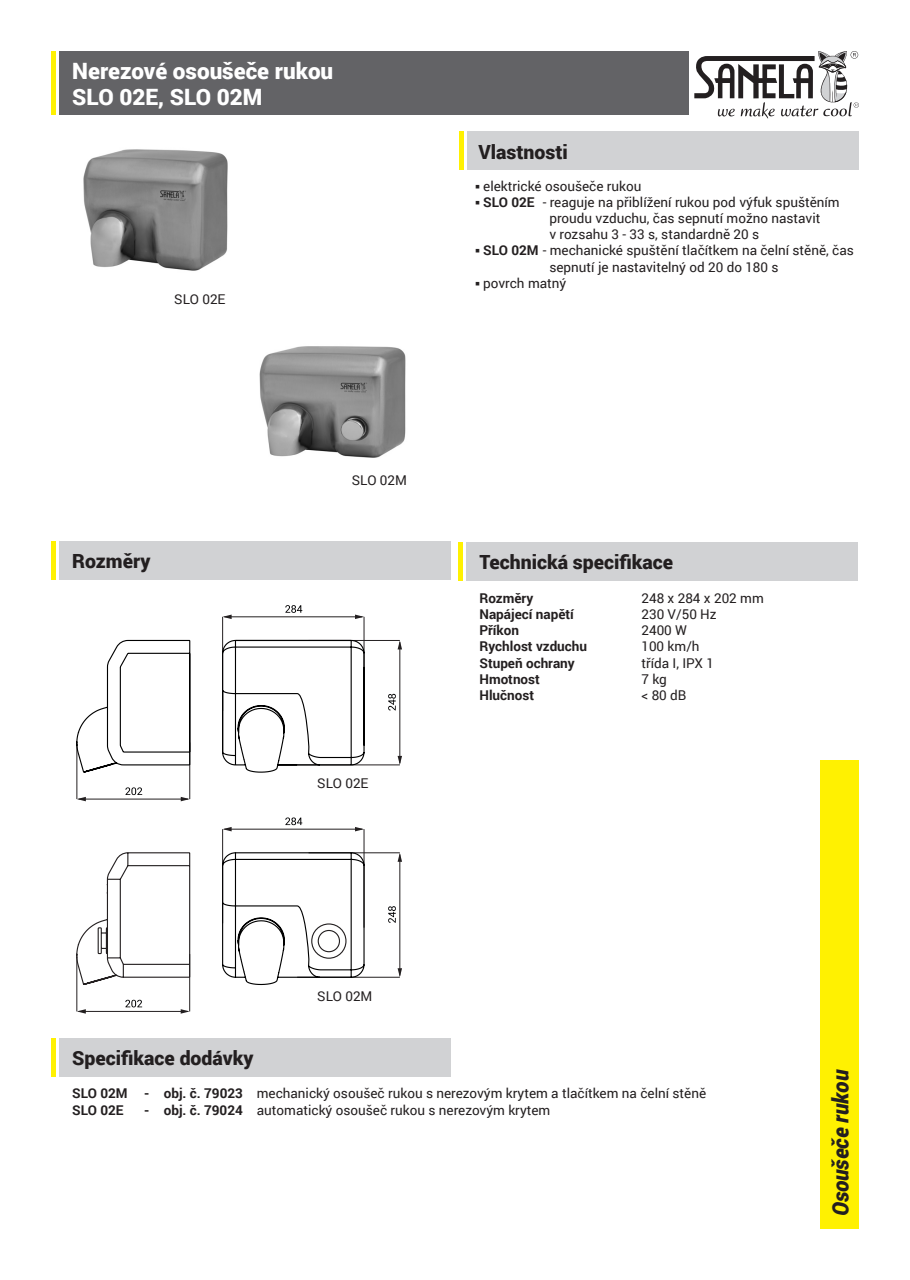
<style>
.page{position:relative;width:910px;height:1280px;background:#fff}
.page>*{position:absolute;margin:0;border:0;box-sizing:border-box;transform-origin:0 0}
.t1{font:900 22.5px/26.2px "Roboto";color:#fff}
.t2{font:italic 900 22.5px "Roboto";letter-spacing:-.005em;color:#231f20;scale:.95 1}
.t3{font:900 19.5px "Roboto";color:#231f20}
.t4{font:13.5px/16.2px "Roboto";color:#231f20}
.t5{font:700 13.5px "Roboto";color:#231f20}
.s1{font-weight:700}
</style>
<div class="page">
<div style="left:60px;top:51px;width:629px;height:64px;background:#636366"></div>
<div style="left:468px;top:132px;width:391px;height:38px;background:#d1d2d4"></div>
<div style="left:60px;top:542px;width:391px;height:38px;background:#d1d2d4"></div>
<div style="left:60px;top:1039px;width:391px;height:38px;background:#d1d2d4"></div>
<div style="left:821px;top:760px;width:38px;height:469px;background:#fff101"></div>
<svg style="left:694px;top:51px;width:165px;height:68px"></svg>
<hr style="left:51px;top:51px;width:4px;height:64px;background:#fff101">
<hr style="left:51px;top:1039px;width:4px;height:38px;background:#fff101">
<hr style="left:51px;top:542px;width:4px;height:38px;background:#fff101">
<div style="left:467px;top:542px;width:391px;height:38px;background:#d1d2d4"></div>
<hr style="left:458px;top:542px;width:4px;height:38px;background:#fff101">
<hr style="left:459px;top:132px;width:4px;height:38px;background:#fff101">
<img style="left:259px;top:346px;width:147px;height:112px">
<img style="left:83px;top:149px;width:145px;height:122px">
<hr style="left:364px;top:617px;width:1px;height:98px;background:#231f20">
<hr style="left:222px;top:617px;width:1px;height:94px;background:#231f20">
<hr style="left:224px;top:616px;width:138px;height:1px;background:#231f20">
<svg style="left:223px;top:614px;width:9px;height:5px"></svg>
<svg style="left:355px;top:614px;width:9px;height:5px"></svg>
<svg style="left:285px;top:605px;width:17px;height:8px"></svg>
<hr style="left:297px;top:765px;width:103px;height:1px;background:#231f20">
<hr style="left:309px;top:640px;width:91px;height:1px;background:#231f20">
<hr style="left:400px;top:642px;width:1px;height:121px;background:#231f20">
<svg style="left:398px;top:640px;width:4px;height:9px"></svg>
<svg style="left:398px;top:756px;width:4px;height:9px"></svg>
<svg style="left:388px;top:694px;width:8px;height:16px"></svg>
<hr style="left:77px;top:745px;width:1px;height:54px;background:#231f20">
<hr style="left:189px;top:742px;width:1px;height:57px;background:#231f20">
<hr style="left:79px;top:799px;width:109px;height:1px;background:#231f20">
<svg style="left:181px;top:797px;width:9px;height:4px"></svg>
<svg style="left:77px;top:797px;width:9px;height:4px"></svg>
<svg style="left:125px;top:787px;width:17px;height:8px"></svg>
<svg style="left:76px;top:639px;width:289px;height:135px"></svg>
<hr style="left:364px;top:829px;width:1px;height:99px;background:#231f20">
<hr style="left:222px;top:829px;width:1px;height:94px;background:#231f20">
<hr style="left:224px;top:829px;width:138px;height:1px;background:#231f20">
<svg style="left:223px;top:827px;width:9px;height:4px"></svg>
<svg style="left:355px;top:827px;width:9px;height:4px"></svg>
<svg style="left:285px;top:817px;width:17px;height:8px"></svg>
<hr style="left:297px;top:977px;width:103px;height:1px;background:#231f20">
<hr style="left:309px;top:852px;width:91px;height:1px;background:#231f20">
<hr style="left:400px;top:854px;width:1px;height:121px;background:#231f20">
<svg style="left:398px;top:853px;width:4px;height:9px"></svg>
<svg style="left:398px;top:968px;width:4px;height:9px"></svg>
<svg style="left:388px;top:906px;width:8px;height:17px"></svg>
<svg style="left:222px;top:852px;width:143px;height:134px"></svg>
<hr style="left:189px;top:954px;width:1px;height:57px;background:#231f20">
<hr style="left:77px;top:954px;width:1px;height:57px;background:#231f20">
<hr style="left:79px;top:1011px;width:109px;height:1px;background:#231f20">
<svg style="left:77px;top:1009px;width:9px;height:5px"></svg>
<svg style="left:181px;top:1009px;width:9px;height:5px"></svg>
<svg style="left:125px;top:1000px;width:17px;height:7px"></svg>
<svg style="left:76px;top:852px;width:115px;height:134px"></svg>
<h1 class="t1" style="left:72px;top:57px;width:262px">Nerezové osoušeče rukou<br>SLO 02E, SLO 02M</h1>
<p class="t4" style="left:174px;top:291px;width:53px">SLO 02E</p>
<h2 class="t3" style="left:72px;top:548px;width:80px">Rozměry</h2>
<p class="t4" style="left:352px;top:472px;width:57px">SLO 02M</p>
<p class="t4" style="left:317px;top:775px;width:53px">SLO 02E</p>
<h2 class="t3" style="left:478px;top:138px;width:91px">Vlastnosti</h2>
<p class="t4" style="left:475px;top:177px;width:168px">○ elektrické osoušeče rukou</p>
<p class="t4" style="left:549px;top:193px;width:292px;text-indent:-74px">○ <span class="s1">SLO 02E</span> - reaguje na přiblížení rukou pod výfuk spuštěním proudu vzduchu, čas sepnutí možno nastavit<br>v rozsahu 3 - 33 s, standardně 20 s</p>
<p class="t4" style="left:475px;top:242px;width:380px;text-align:center">○ <span class="s1">SLO 02M</span> - mechanické spuštění tlačítkem na čelní stěně, čas sepnutí je nastavitelný od 20 do 180 s</p>
<p class="t4" style="left:475px;top:274px;width:93px">○ povrch matný</p>
<h2 class="t3" style="left:479px;top:548px;width:195px">Technická specifikace</h2>
<p class="t5" style="left:479px;top:588px;width:55px">Rozměry</p>
<p class="t4" style="left:641px;top:589px;width:124px">248 x 284 x 202 mm</p>
<p class="t5" style="left:479px;top:605px;width:96px">Napájecí napětí</p>
<p class="t4" style="left:641px;top:605px;width:77px">230 V/50 Hz</p>
<p class="t5" style="left:479px;top:621px;width:41px">Příkon</p>
<p class="t4" style="left:641px;top:622px;width:47px">2400 W</p>
<p class="t5" style="left:479px;top:637px;width:109px">Rychlost vzduchu</p>
<p class="t4" style="left:641px;top:638px;width:60px">100 km/h</p>
<p class="t5" style="left:479px;top:653px;width:97px">Stupeň ochrany</p>
<p class="t4" style="left:641px;top:654px;width:74px">třída I, IPX 1</p>
<p class="t5" style="left:479px;top:669px;width:62px">Hmotnost</p>
<p class="t4" style="left:641px;top:670px;width:27px">7 kg</p>
<p class="t5" style="left:479px;top:686px;width:56px">Hlučnost</p>
<p class="t4" style="left:641px;top:686px;width:47px">&lt; 80 dB</p>
<p class="t4" style="left:317px;top:987px;width:57px">SLO 02M</p>
<h2 class="t3" style="left:72px;top:1045px;width:183px">Specifikace dodávky</h2>
<p class="t4" style="left:72px;top:1085px;width:635px"><span class="s1">SLO 02M - obj. č. 79023</span> mechanický osoušeč rukou s nerezovým krytem a tlačítkem na čelní stěně<br><span class="s1">SLO 02E</span></p>
<p class="t4" style="left:144px;top:1101px;width:408px"><span class="s1">- obj. č. 79024</span> automatický osoušeč rukou s nerezovým krytem</p>
<h1 class="t2" style="left:825px;top:1216px;width:156px;rotate:-90deg">Osoušeče rukou</h1>
</div>
